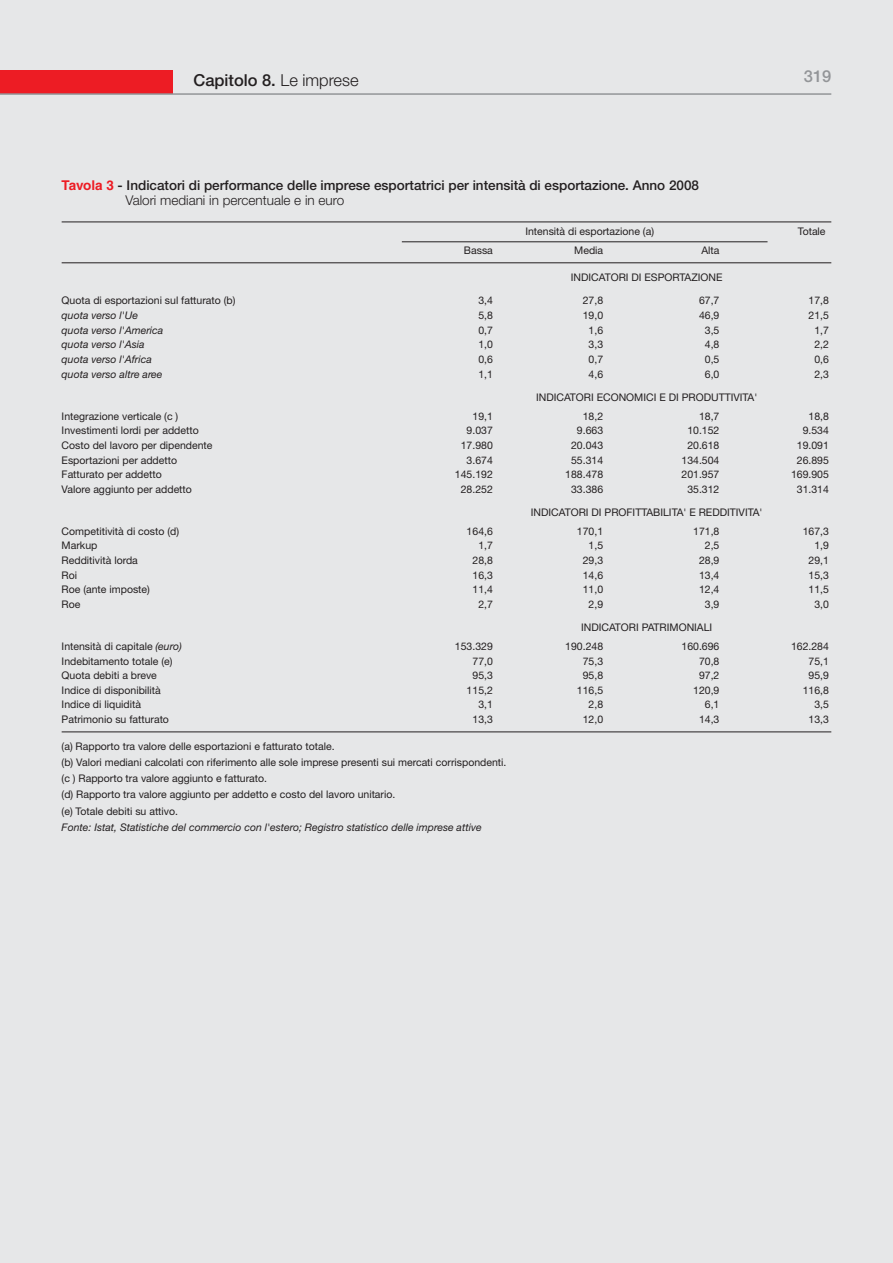
<style>
.page{position:relative;width:893px;height:1263px;background:#e6e7e8}
.page>*{position:absolute;margin:0;border:0;box-sizing:border-box;transform-origin:0 0}
.t1{font:500 16.5px "Helvetica Neue";color:#231f20}
.t2{font:500 16.5px "Helvetica Neue";color:#939598}
.t3{font:500 13.5px/15px "Helvetica Neue";color:#231f20}
.t4{font:10.5px/16.2px "Helvetica Neue";color:#231f20}
.t5{font:italic 10.5px "Helvetica Neue";color:#231f20}
.s1{font-weight:300}
.s2{font-family:"Helvetica";font-weight:700;color:#ed1c24}
.s3{font-style:italic}
</style>
<div class="page">
<div style="left:0;top:70px;width:172px;height:24px;background:#ed1c24"></div>
<hr style="left:0;top:93px;width:831px;height:2px;background:#939598">
<hr style="left:62px;top:222px;width:769px;height:1px;background:#231f20">
<hr style="left:402px;top:241px;width:365px;height:1px;background:#231f20">
<hr style="left:62px;top:262px;width:769px;height:1px;background:#231f20">
<hr style="left:62px;top:731px;width:769px;height:1px;background:#231f20">
<h1 class="t1" style="left:193px;top:74px;width:167px">Capitolo 8. <span class="s1">Le imprese</span></h1>
<h1 class="t2" style="left:804px;top:70px;width:29px">319</h1>
<p class="t3" style="left:125px;top:179px;width:575px;text-indent:-64px"><span class="s2">Tavola 3</span> - Indicatori di performance delle imprese esportatrici per intensità di esportazione. Anno 2008<br><span class="s1">Valori mediani in percentuale e in euro</span></p>
<p class="t4" style="left:525px;top:224px;width:130px">Intensità di esportazione (a)</p>
<p class="t4" style="left:798px;top:224px;width:29px">Totale</p>
<p class="t4" style="left:464px;top:243px;width:30px">Bassa</p>
<p class="t4" style="left:574px;top:243px;width:30px">Media</p>
<p class="t4" style="left:701px;top:243px;width:20px">Alta</p>
<p class="t4" style="left:571px;top:271px;width:153px">INDICATORI DI ESPORTAZIONE</p>
<p class="t4" style="left:62px;top:294px;width:175px">Quota di esportazioni sul fatturato (b)</p>
<p class="t4" style="left:478px;top:294px;width:16px">3,4</p>
<p class="t4" style="left:583px;top:294px;width:22px">27,8</p>
<p class="t4" style="left:699px;top:294px;width:22px">67,7</p>
<p class="t4" style="left:808px;top:294px;width:22px">17,8</p>
<p class="t5" style="left:62px;top:312px;width:78px">quota verso l'Ue</p>
<p class="t4" style="left:478px;top:308px;width:16px">5,8</p>
<p class="t4" style="left:583px;top:308px;width:22px">19,0</p>
<p class="t4" style="left:699px;top:308px;width:22px">46,9</p>
<p class="t4" style="left:808px;top:308px;width:22px">21,5</p>
<p class="t5" style="left:62px;top:326px;width:103px">quota verso l'America</p>
<p class="t4" style="left:478px;top:323px;width:16px">0,7</p>
<p class="t4" style="left:589px;top:323px;width:16px">1,6</p>
<p class="t4" style="left:705px;top:323px;width:16px">3,5</p>
<p class="t4" style="left:814px;top:323px;width:16px">1,7</p>
<p class="t5" style="left:62px;top:341px;width:85px">quota verso l'Asia</p>
<p class="t4" style="left:478px;top:338px;width:16px">1,0</p>
<p class="t4" style="left:589px;top:338px;width:16px">3,3</p>
<p class="t4" style="left:705px;top:338px;width:16px">4,8</p>
<p class="t4" style="left:814px;top:338px;width:16px">2,2</p>
<p class="t5" style="left:62px;top:355px;width:92px">quota verso l'Africa</p>
<p class="t4" style="left:478px;top:352px;width:16px">0,6</p>
<p class="t4" style="left:589px;top:352px;width:16px">0,7</p>
<p class="t4" style="left:705px;top:352px;width:16px">0,5</p>
<p class="t4" style="left:814px;top:352px;width:16px">0,6</p>
<p class="t5" style="left:62px;top:370px;width:102px">quota verso altre aree</p>
<p class="t4" style="left:478px;top:367px;width:16px">1,1</p>
<p class="t4" style="left:589px;top:367px;width:16px">4,6</p>
<p class="t4" style="left:705px;top:367px;width:16px">6,0</p>
<p class="t4" style="left:814px;top:367px;width:16px">2,3</p>
<p class="t4" style="left:536px;top:390px;width:223px">INDICATORI ECONOMICI E DI PRODUTTIVITA'</p>
<p class="t4" style="left:62px;top:409px;width:118px">Integrazione verticale (c )</p>
<p class="t4" style="left:472px;top:409px;width:22px">19,1</p>
<p class="t4" style="left:583px;top:409px;width:22px">18,2</p>
<p class="t4" style="left:699px;top:409px;width:22px">18,7</p>
<p class="t4" style="left:808px;top:409px;width:22px">18,8</p>
<p class="t4" style="left:62px;top:423px;width:139px">Investimenti lordi per addetto</p>
<p class="t4" style="left:467px;top:423px;width:28px">9.037</p>
<p class="t4" style="left:577px;top:423px;width:28px">9.663</p>
<p class="t4" style="left:687px;top:423px;width:34px">10.152</p>
<p class="t4" style="left:803px;top:423px;width:28px">9.534</p>
<p class="t4" style="left:62px;top:438px;width:152px">Costo del lavoro per dipendente</p>
<p class="t4" style="left:461px;top:438px;width:34px">17.980</p>
<p class="t4" style="left:571px;top:438px;width:34px">20.043</p>
<p class="t4" style="left:687px;top:438px;width:34px">20.618</p>
<p class="t4" style="left:797px;top:438px;width:34px">19.091</p>
<p class="t4" style="left:62px;top:453px;width:117px">Esportazioni per addetto</p>
<p class="t4" style="left:467px;top:453px;width:28px">3.674</p>
<p class="t4" style="left:571px;top:453px;width:34px">55.314</p>
<p class="t4" style="left:681px;top:453px;width:39px">134.504</p>
<p class="t4" style="left:797px;top:453px;width:34px">26.895</p>
<p class="t4" style="left:62px;top:467px;width:102px">Fatturato per addetto</p>
<p class="t4" style="left:455px;top:467px;width:39px">145.192</p>
<p class="t4" style="left:565px;top:467px;width:39px">188.478</p>
<p class="t4" style="left:681px;top:467px;width:39px">201.957</p>
<p class="t4" style="left:791px;top:467px;width:39px">169.905</p>
<p class="t4" style="left:62px;top:482px;width:132px">Valore aggiunto per addetto</p>
<p class="t4" style="left:461px;top:482px;width:34px">28.252</p>
<p class="t4" style="left:571px;top:482px;width:34px">33.386</p>
<p class="t4" style="left:687px;top:482px;width:34px">35.312</p>
<p class="t4" style="left:797px;top:482px;width:34px">31.314</p>
<p class="t4" style="left:531px;top:505px;width:233px">INDICATORI DI PROFITTABILITA' E REDDITIVITA'</p>
<p class="t4" style="left:62px;top:524px;width:119px">Competitività di costo (d)</p>
<p class="t4" style="left:467px;top:524px;width:28px">164,6</p>
<p class="t4" style="left:577px;top:524px;width:28px">170,1</p>
<p class="t4" style="left:693px;top:524px;width:28px">171,8</p>
<p class="t4" style="left:803px;top:524px;width:28px">167,3</p>
<p class="t4" style="left:62px;top:539px;width:37px">Markup</p>
<p class="t4" style="left:478px;top:539px;width:16px">1,7</p>
<p class="t4" style="left:589px;top:539px;width:16px">1,5</p>
<p class="t4" style="left:705px;top:539px;width:16px">2,5</p>
<p class="t4" style="left:814px;top:539px;width:16px">1,9</p>
<p class="t4" style="left:62px;top:553px;width:78px">Redditività lorda</p>
<p class="t4" style="left:472px;top:553px;width:22px">28,8</p>
<p class="t4" style="left:583px;top:553px;width:22px">29,3</p>
<p class="t4" style="left:699px;top:553px;width:22px">28,9</p>
<p class="t4" style="left:808px;top:553px;width:22px">29,1</p>
<p class="t4" style="left:62px;top:568px;width:17px">Roi</p>
<p class="t4" style="left:472px;top:568px;width:22px">16,3</p>
<p class="t4" style="left:583px;top:568px;width:22px">14,6</p>
<p class="t4" style="left:699px;top:568px;width:22px">13,4</p>
<p class="t4" style="left:808px;top:568px;width:22px">15,3</p>
<p class="t4" style="left:62px;top:582px;width:90px">Roe (ante imposte)</p>
<p class="t4" style="left:472px;top:582px;width:22px">11,4</p>
<p class="t4" style="left:583px;top:582px;width:22px">11,0</p>
<p class="t4" style="left:699px;top:582px;width:22px">12,4</p>
<p class="t4" style="left:808px;top:582px;width:22px">11,5</p>
<p class="t4" style="left:62px;top:597px;width:20px">Roe</p>
<p class="t4" style="left:478px;top:597px;width:16px">2,7</p>
<p class="t4" style="left:589px;top:597px;width:16px">2,9</p>
<p class="t4" style="left:705px;top:597px;width:16px">3,9</p>
<p class="t4" style="left:814px;top:597px;width:16px">3,0</p>
<p class="t4" style="left:581px;top:620px;width:133px">INDICATORI PATRIMONIALI</p>
<p class="t4" style="left:62px;top:639px;width:122px">Intensità di capitale <span class="s3">(euro)</span></p>
<p class="t4" style="left:455px;top:639px;width:39px">153.329</p>
<p class="t4" style="left:565px;top:639px;width:39px">190.248</p>
<p class="t4" style="left:681px;top:639px;width:39px">160.696</p>
<p class="t4" style="left:791px;top:639px;width:39px">162.284</p>
<p class="t4" style="left:62px;top:654px;width:112px">Indebitamento totale (e)</p>
<p class="t4" style="left:472px;top:654px;width:22px">77,0</p>
<p class="t4" style="left:583px;top:654px;width:22px">75,3</p>
<p class="t4" style="left:699px;top:654px;width:22px">70,8</p>
<p class="t4" style="left:808px;top:654px;width:22px">75,1</p>
<p class="t4" style="left:62px;top:668px;width:97px">Quota debiti a breve</p>
<p class="t4" style="left:472px;top:668px;width:22px">95,3</p>
<p class="t4" style="left:583px;top:668px;width:22px">95,8</p>
<p class="t4" style="left:699px;top:668px;width:22px">97,2</p>
<p class="t4" style="left:808px;top:668px;width:22px">95,9</p>
<p class="t4" style="left:62px;top:683px;width:101px">Indice di disponibilità</p>
<p class="t4" style="left:467px;top:683px;width:28px">115,2</p>
<p class="t4" style="left:577px;top:683px;width:28px">116,5</p>
<p class="t4" style="left:693px;top:683px;width:28px">120,9</p>
<p class="t4" style="left:803px;top:683px;width:28px">116,8</p>
<p class="t4" style="left:62px;top:698px;width:81px">Indice di liquidità</p>
<p class="t4" style="left:478px;top:698px;width:16px">3,1</p>
<p class="t4" style="left:589px;top:698px;width:16px">2,8</p>
<p class="t4" style="left:705px;top:698px;width:16px">6,1</p>
<p class="t4" style="left:814px;top:698px;width:16px">3,5</p>
<p class="t4" style="left:62px;top:712px;width:109px">Patrimonio su fatturato</p>
<p class="t4" style="left:472px;top:712px;width:22px">13,3</p>
<p class="t4" style="left:583px;top:712px;width:22px">12,0</p>
<p class="t4" style="left:699px;top:712px;width:22px">14,3</p>
<p class="t4" style="left:808px;top:712px;width:22px">13,3</p>
<p class="t4" style="left:62px;top:739px;width:446px">(a) Rapporto tra valore delle esportazioni e fatturato totale.<br>(b) Valori mediani calcolati con riferimento alle sole imprese presenti sui mercati corrispondenti. (c ) Rapporto tra valore aggiunto e fatturato.<br>(d) Rapporto tra valore aggiunto per addetto e costo del lavoro unitario.<br>(e) Totale debiti su attivo.</p>
<p class="t5" style="left:62px;top:823px;width:422px">Fonte: Istat, Statistiche del commercio con l'estero; Registro statistico delle imprese attive</p>
</div>
